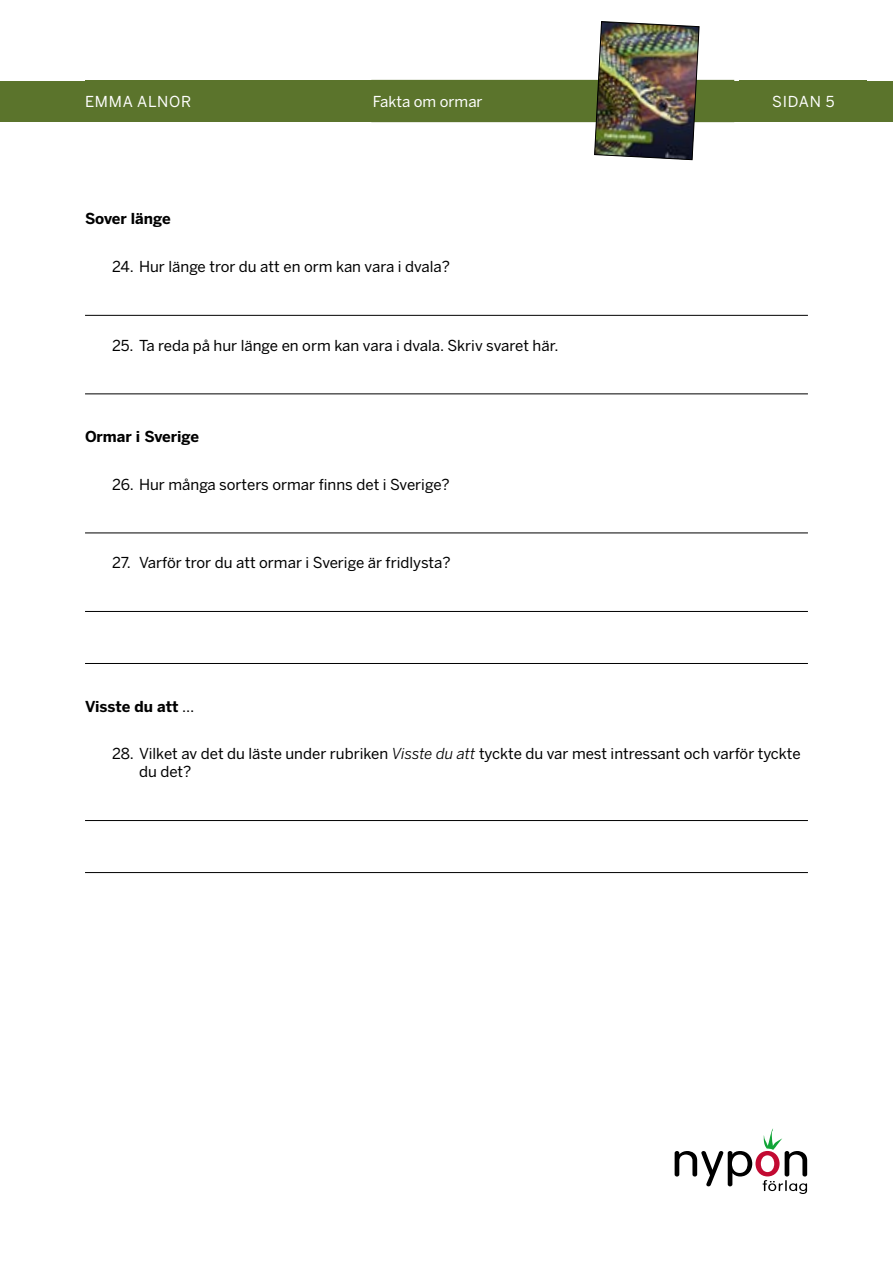
<style>
.page{position:relative;width:893px;height:1263px;background:#fff}
.page>*{position:absolute;margin:0;border:0;box-sizing:border-box;transform-origin:0 0}
.t1{font:15px/18px "Benton Sans";color:#000}
.t2{font:700 15px "Benton Sans";color:#000}
.t3{font:15px "Benton Sans";color:#fff}
.t4{font:15px "Benton Sans";letter-spacing:.05em;color:#fff}
.t5{font:15px "Benton Sans";letter-spacing:.03em;color:#fff}
.s1{font-weight:400}
.s2{font-style:italic}
</style>
<div class="page">
<div style="left:0;top:81px;width:893px;height:40px;background:#5b742c"></div>
<div style="left:740px;top:80px;width:127px;height:41px;background:#5b742c"></div>
<div style="left:85px;top:80px;width:327px;height:41px;background:#5b742c"></div>
<div style="left:371px;top:80px;width:363px;height:42px;border:2px solid #5b742c"></div>
<img style="left:594px;top:21px;width:106px;height:139px">
<svg style="left:675px;top:1128px;width:132px;height:66px"></svg>
<hr style="left:85px;top:315px;width:723px;height:1px;background:#000">
<hr style="left:85px;top:393px;width:723px;height:1px;background:#000">
<hr style="left:85px;top:532px;width:723px;height:1px;background:#000">
<hr style="left:85px;top:611px;width:723px;height:1px;background:#000">
<hr style="left:85px;top:663px;width:723px;height:1px;background:#000">
<hr style="left:85px;top:820px;width:723px;height:1px;background:#000">
<hr style="left:85px;top:872px;width:723px;height:1px;background:#000">
<p class="t4" style="left:85px;top:92px;width:108px">EMMA ALNOR</p>
<p class="t3" style="left:373px;top:92px;width:111px">Fakta om ormar</p>
<p class="t5" style="left:772px;top:92px;width:64px">SIDAN 5</p>
<p class="t2" style="left:85px;top:210px;width:87px">Sover länge</p>
<p class="t1" style="left:112px;top:258px;width:340px">24. Hur länge tror du att en orm kan vara i dvala?</p>
<p class="t1" style="left:112px;top:336px;width:448px">25. Ta reda på hur länge en orm kan vara i dvala. Skriv svaret här.</p>
<p class="t2" style="left:85px;top:427px;width:116px">Ormar i Sverige</p>
<p class="t1" style="left:112px;top:475px;width:339px">26. Hur många sorters ormar finns det i Sverige?</p>
<p class="t1" style="left:112px;top:554px;width:340px">27. Varför tror du att ormar i Sverige är fridlysta?</p>
<p class="t2" style="left:85px;top:697px;width:111px">Visste du att <span class="s1">…</span></p>
<p class="t1" style="left:139px;top:745px;width:663px;text-indent:-27px">28. Vilket av det du läste under rubriken <span class="s2">Visste du att</span> tyckte du var mest intressant och varför tyckte du det?</p>
</div>
